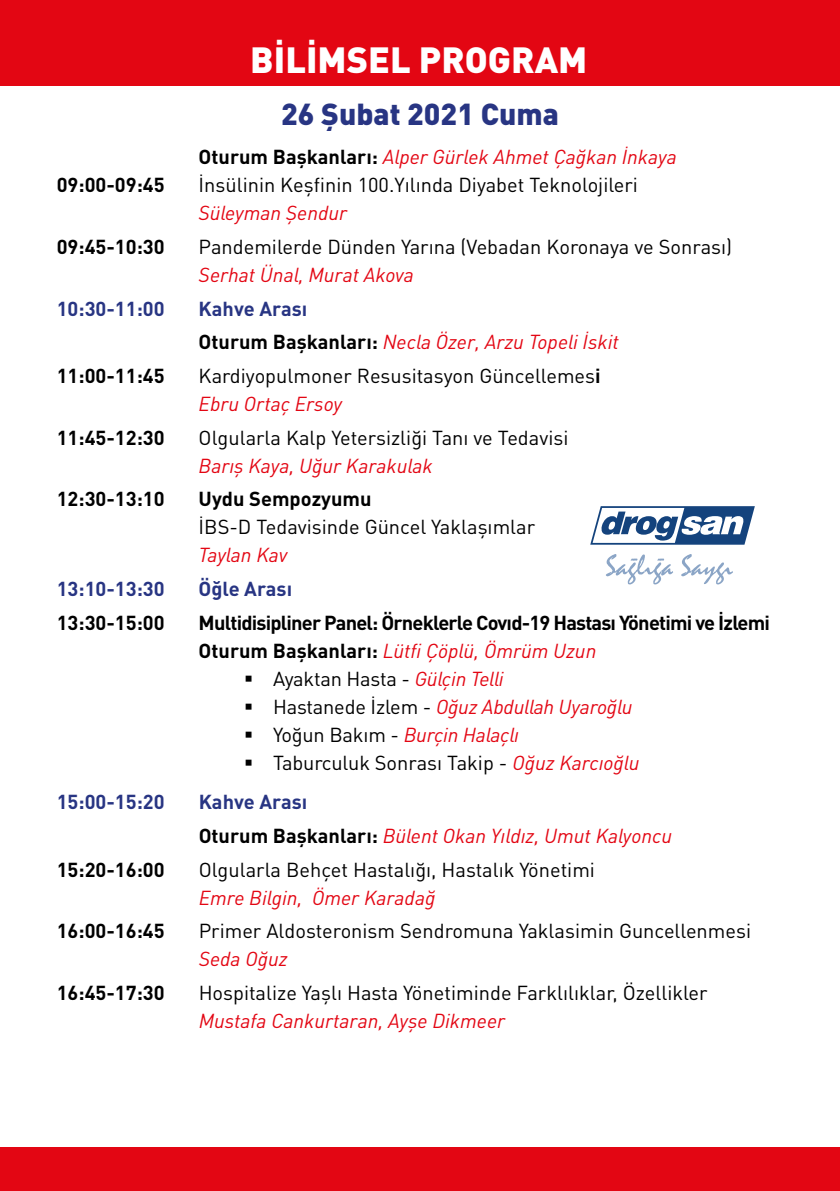
<style>
.page{position:relative;width:840px;height:1191px;background:#fff}
.page>*{position:absolute;margin:0;border:0;box-sizing:border-box;transform-origin:0 0}
.t1{font:900 36px "DIN Pro";color:#fff}
.t2{font:900 30px "DIN Pro";color:#283583}
.t3{font:20px/28px "DIN Pro";color:#000}
.t4{font:italic 20px/33.6px "DIN Pro";color:#e30613}
.t5{font:700 20px/28px "DIN Pro";letter-spacing:-.04em;color:#000}
.t6{font:700 20px "DIN Pro";color:#283583}
.t7{font:700 20px "DIN Pro";color:#000}
.s1{font-weight:700;font-style:normal;color:#000}
.s2{font-weight:700;font-style:normal;color:#283583}
.s3{font-weight:700}
.s4{font-style:italic;color:#e30613}
.s5{font-weight:400;font-style:italic;color:#e30613}
.s6{color:#000}
.s7{font-style:normal;color:#000}
</style>
<div class="page">
<div style="left:0;top:1147px;width:839px;height:44px;background:#e30613"></div>
<div style="left:0;top:0;width:839px;height:85px;background:#e30613"></div>
<svg style="left:590px;top:506px;width:164px;height:38px"></svg>
<svg style="left:681px;top:554px;width:51px;height:30px"></svg>
<svg style="left:606px;top:554px;width:66px;height:30px"></svg>
<h1 class="t1" style="left:250px;top:36px;width:338px">BİLİMSEL PROGRAM</h1>
<h2 class="t2" style="left:281px;top:94px;width:279px">26 Şubat 2021 Cuma</h2>
<p class="t4" style="left:198px;top:140px;width:479px"><span class="s1">Oturum Başkanları:</span> Alper Gürlek Ahmet Çağkan İnkaya</p>
<p class="t5" style="left:57px;top:170px;width:109px">09:00-09:45</p>
<p class="t3" style="left:198px;top:170px;width:440px">İnsülinin Keşfinin 100.Yılında Diyabet Teknolojileri</p>
<p class="t4" style="left:198px;top:196px;width:150px">Süleyman Şendur</p>
<p class="t5" style="left:57px;top:232px;width:109px">09:45-10:30</p>
<p class="t3" style="left:198px;top:232px;width:534px">Pandemilerde Dünden Yarına (Vebadan Koronaya ve Sonrası)</p>
<p class="t4" style="left:198px;top:258px;width:217px">Serhat Ünal, Murat Akova</p>
<p class="t6" style="left:57px;top:295px;width:109px">10:30-11:00</p>
<p class="t4" style="left:198px;top:291px;width:421px"><span class="s2">Kahve Arası<br></span><span class="s1">Oturum Başkanları:</span> Necla Özer, Arzu Topeli İskit</p>
<p class="t5" style="left:57px;top:361px;width:109px">11:00-11:45</p>
<p class="t3" style="left:198px;top:361px;width:403px">Kardiyopulmoner Resusitasyon Güncellemes<span class="s3">i<br></span><span class="s4">Ebru Ortaç Ersoy</span></p>
<p class="t5" style="left:57px;top:423px;width:109px">11:45-12:30</p>
<p class="t3" style="left:198px;top:423px;width:371px">Olgularla Kalp Yetersizliği Tanı ve Tedavisi</p>
<p class="t4" style="left:198px;top:448px;width:235px">Barış Kaya, Uğur Karakulak</p>
<p class="t5" style="left:57px;top:484px;width:109px">12:30-13:10</p>
<p class="t7" style="left:198px;top:485px;width:174px">Uydu Sempozyumu</p>
<p class="t3" style="left:198px;top:512px;width:338px">İBS-D Tedavisinde Güncel Yaklaşımlar</p>
<p class="t4" style="left:198px;top:538px;width:90px">Taylan Kav</p>
<p class="t6" style="left:57px;top:575px;width:109px">13:10-13:30</p>
<p class="t6" style="left:198px;top:575px;width:95px">Öğle Arası</p>
<p class="t5" style="left:57px;top:608px;width:109px">13:30-15:00</p>
<p class="t5" style="left:198px;top:608px;width:572px">Multidisipliner Panel: Örneklerle Covıd-19 Hastası Yönetimi ve İzlemi<br>Oturum Başkanları: <span class="s5">Lütfi Çöplü, Ömrüm Uzun</span></p>
<p class="t3" style="left:244px;top:664px;width:261px">▪ Ayaktan Hasta - <span class="s4">Gülçin Telli</span></p>
<p class="t4" style="left:244px;top:689px;width:390px"><span class="s6">▪</span> <span class="s7">Hastanede İzlem -</span> Oğuz Abdullah Uyaroğlu</p>
<p class="t4" style="left:244px;top:717px;width:276px"><span class="s6">▪</span> <span class="s7">Yoğun Bakım -</span> Burçin Halaçlı</p>
<p class="t3" style="left:244px;top:748px;width:397px">▪ Taburculuk Sonrası Takip - <span class="s4">Oğuz Karcıoğlu</span></p>
<p class="t6" style="left:57px;top:788px;width:109px">15:00-15:20</p>
<p class="t4" style="left:198px;top:785px;width:474px"><span class="s2">Kahve Arası<br></span><span class="s1">Oturum Başkanları:</span> Bülent Okan Yıldız, Umut Kalyoncu</p>
<p class="t5" style="left:57px;top:854px;width:109px">15:20-16:00</p>
<p class="t3" style="left:198px;top:854px;width:397px">Olgularla Behçet Hastalığı, Hastalık Yönetimi</p>
<p class="t4" style="left:198px;top:880px;width:238px">Emre Bilgin, Ömer Karadağ</p>
<p class="t5" style="left:57px;top:916px;width:109px">16:00-16:45</p>
<p class="t3" style="left:198px;top:916px;width:553px">Primer Aldosteronism Sendromuna Yaklasimin Guncellenmesi</p>
<p class="t4" style="left:198px;top:942px;width:90px">Seda Oğuz</p>
<p class="t5" style="left:57px;top:978px;width:109px">16:45-17:30</p>
<p class="t3" style="left:198px;top:978px;width:510px">Hospitalize Yaşlı Hasta Yönetiminde Farklılıklar, Özellikler</p>
<p class="t4" style="left:198px;top:1003px;width:308px">Mustafa Cankurtaran, Ayşe Dikmeer</p>
</div>
